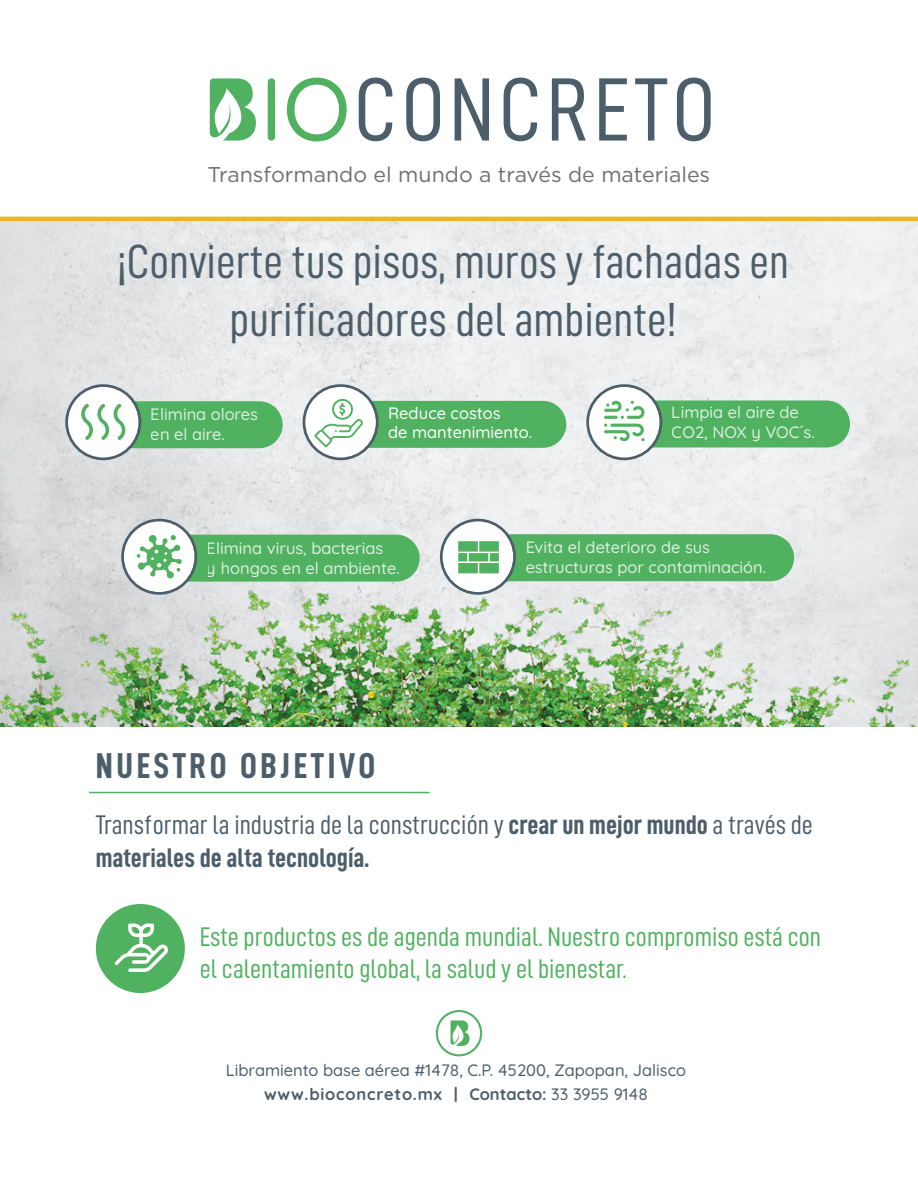
<style>
.page{position:relative;width:918px;height:1188px;background:#fff}
.page>*{position:absolute;margin:0;border:0;box-sizing:border-box;transform-origin:0 0}
.t1{font:48px/57.6px "D DIN Condensed";color:#4d5e6b;text-align:center}
.t2{font:36px "D DIN Condensed Bold";letter-spacing:.1em;color:#4d5e6b}
.t3{font:27px/32.4px "D DIN Condensed";color:#50b160}
.t4{font:27px "D DIN Condensed";color:#4d5e6b}
.t5{font:27px "D DIN Condensed Bold";color:#4d5e6b}
.t6{font:21.3px "Gotham";color:#706f6f}
.t7{font:500 16.5px/19.8px "Quicksand";color:#fff}
.t8{font:500 16.5px/24px "Quicksand";color:#4d5e6b;text-align:center}
.s1{font-family:"D DIN Condensed Bold"}
.s2{font-weight:700}
</style>
<div class="page">
<img style="left:0;top:221px;width:917px;height:240px">
<img style="left:0;top:461px;width:917px;height:265px">
<svg style="left:268px;top:78px;width:7px;height:63px"></svg>
<svg style="left:287px;top:78px;width:60px;height:63px"></svg>
<svg style="left:210px;top:78px;width:46px;height:63px"></svg>
<svg style="left:359px;top:78px;width:33px;height:63px"></svg>
<svg style="left:406px;top:78px;width:34px;height:63px"></svg>
<svg style="left:455px;top:78px;width:34px;height:63px"></svg>
<svg style="left:504px;top:78px;width:33px;height:63px"></svg>
<svg style="left:552px;top:78px;width:34px;height:63px"></svg>
<svg style="left:599px;top:78px;width:28px;height:63px"></svg>
<svg style="left:635px;top:78px;width:32px;height:63px"></svg>
<svg style="left:677px;top:78px;width:34px;height:63px"></svg>
<hr style="left:0;top:217px;width:918px;height:4px;background:#efb230">
<div style="left:157px;top:535px;width:263px;height:47px;background:#50b160;border-radius:23px"></div>
<svg style="left:121px;top:519px;width:76px;height:76px"></svg>
<div style="left:476px;top:534px;width:318px;height:47px;background:#50b160;border-radius:23px"></div>
<svg style="left:440px;top:519px;width:76px;height:76px"></svg>
<div style="left:622px;top:400px;width:228px;height:47px;background:#50b160;border-radius:23px"></div>
<svg style="left:586px;top:384px;width:76px;height:76px"></svg>
<div style="left:101px;top:401px;width:182px;height:47px;background:#50b160;border-radius:23px"></div>
<svg style="left:65px;top:384px;width:76px;height:76px"></svg>
<div style="left:338px;top:401px;width:228px;height:47px;background:#50b160;border-radius:23px"></div>
<svg style="left:303px;top:384px;width:76px;height:76px"></svg>
<hr style="left:89px;top:792px;width:341px;height:1px;background:#50b160">
<svg style="left:436px;top:1010px;width:46px;height:46px"></svg>
<div style="left:96px;top:904px;width:89px;height:89px;background:#50b160;border-radius:50%"></div>
<svg style="left:115px;top:924px;width:53px;height:48px"></svg>
<p class="t6" style="left:207px;top:161px;width:504px">Transformando el mundo a través de materiales</p>
<h1 class="t1" style="left:117px;top:232px;width:674px">¡Convierte tus pisos, muros y fachadas en purificadores del ambiente!</h1>
<p class="t7" style="left:151px;top:403px;width:109px">Elimina olores en el aire.</p>
<p class="t7" style="left:388px;top:401px;width:146px">Reduce costos<br>de mantenimiento.</p>
<p class="t7" style="left:672px;top:401px;width:144px">Limpia el aire de<br>CO2, NOX y VOC´s.</p>
<p class="t7" style="left:207px;top:536px;width:195px">Elimina virus, bacterias<br>y hongos en el ambiente.</p>
<p class="t7" style="left:525px;top:536px;width:242px">Evita el deterioro de sus estructuras por contaminación.</p>
<h2 class="t2" style="left:96px;top:746px;width:281px">NUESTRO OBJETIVO</h2>
<h3 class="t4" style="left:96px;top:810px;width:719px">Transformar la industria de la construcción y <span class="s1">crear un mejor mundo</span> a través de</h3>
<h3 class="t5" style="left:96px;top:842px;width:275px">materiales de alta tecnología.</h3>
<h3 class="t3" style="left:200px;top:920px;width:623px">Este productos es de agenda mundial. Nuestro compromiso está con el calentamiento global, la salud y el bienestar.</h3>
<p class="t8" style="left:226px;top:1057px;width:462px">Libramiento base aérea #1478, C.P. 45200, Zapopan, Jalisco <span class="s2">www.bioconcreto.mx | Contacto:</span> 33 3955 9148</p>
</div>
